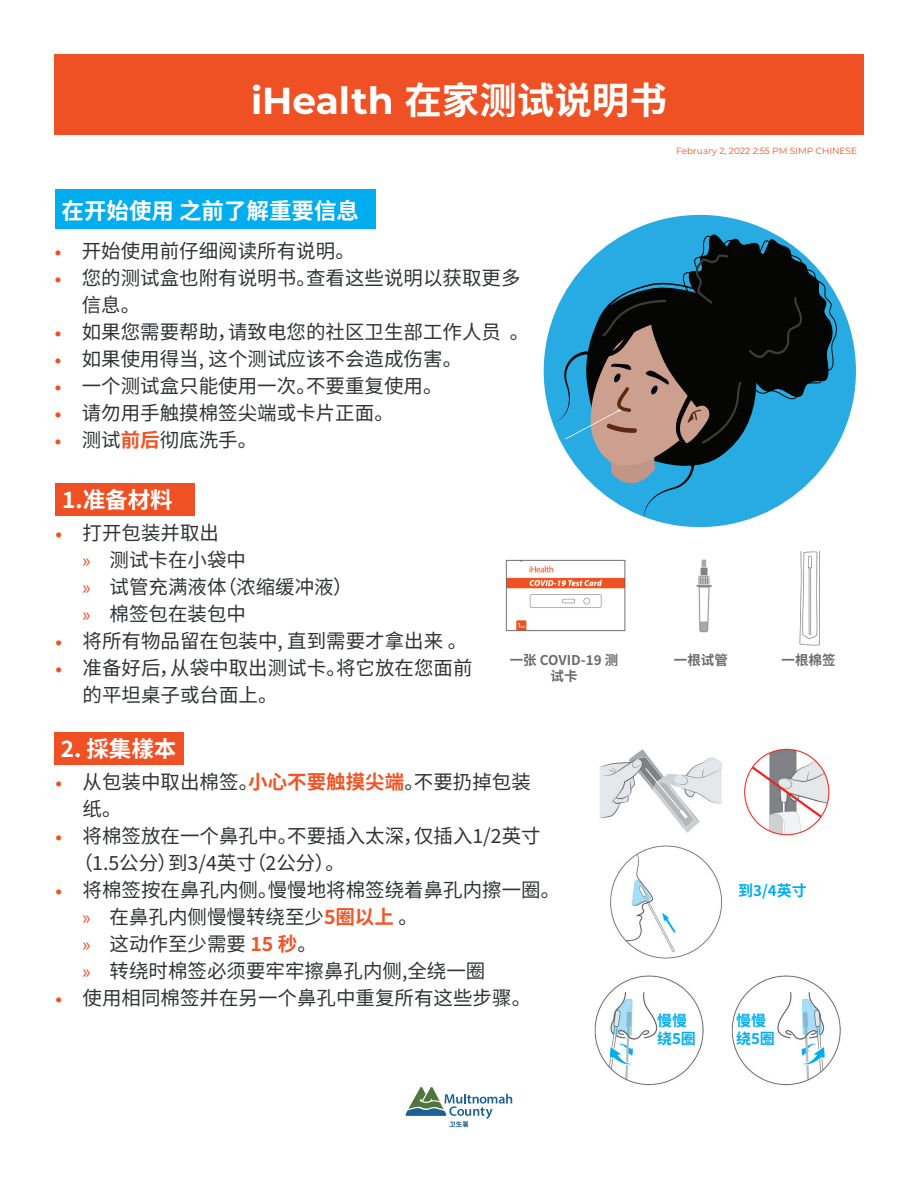
<style>
.page{position:relative;width:918px;height:1188px;background:#fff}
.page>*{position:absolute;margin:0;border:0;box-sizing:border-box;transform-origin:0 0}
.t1{font:700 37.5px "Montserrat";color:#fff}
.t2{font:700 22.5px "Noto Sans SC";color:#fff}
.t3{font:19.5px/27px "Noto Sans SC";color:#313334}
.t4{font:700 15px/18px "Noto Sans SC";color:#00aeef}
.t5{font:700 13.5px/16.2px "Noto Sans SC";color:#6b6c6e;text-align:center}
.t6{font:9px "Montserrat";color:#f05223}
.s1{font-family:"Noto Sans SC"}
.s2{font-family:"Myriad Pro";font-weight:700;color:#f05124}
.s3{font-weight:700;color:#f15426}
.s4{font-family:"Myriad Pro";color:#f05124}
.s5{font-weight:700;color:#f15627}
</style>
<div class="page">
<div style="left:54px;top:54px;width:810px;height:81px;background:#f05124"></div>
<div style="left:55px;top:189px;width:321px;height:40px;background:#00aeef"></div>
<div style="left:544px;top:215px;width:312px;height:312px;background:#27abe2;border-radius:50%"></div>
<svg style="left:596px;top:234px;width:242px;height:249px"></svg>
<svg style="left:749px;top:297px;width:54px;height:61px;background:#080807"></svg>
<svg style="left:554px;top:254px;width:188px;height:267px"></svg>
<div style="left:56px;top:483px;width:139px;height:33px;background:#f05124"></div>
<img style="left:505px;top:552px;width:315px;height:94px">
<div style="left:54px;top:732px;width:129px;height:33px;background:#f05124"></div>
<img style="left:599px;top:748px;width:231px;height:88px">
<img style="left:610px;top:845px;width:112px;height:114px">
<svg style="left:406px;top:1087px;width:106px;height:40px"></svg>
<img style="left:594px;top:975px;width:247px;height:111px">
<p class="t1" style="left:251px;top:74px;width:417px">iHealth <span class="s1">在家测试说明书</span></p>
<p class="t6" style="left:676px;top:145px;width:183px">February 2, 2022 2:55 PM SIMP CHINESE</p>
<p class="t2" style="left:62px;top:198px;width:299px">在开始使用 之前了解重要信息</p>
<p class="t3" style="left:55px;top:238px;width:302px"><span class="s2">•</span> 开始使用前仔细阅读所有说明。</p>
<p class="t3" style="left:82px;top:265px;width:440px;text-indent:-27px"><span class="s2">•</span> 您的测试盒也附有说明书。查看这些说明以获取更多信息。</p>
<p class="t3" style="left:55px;top:319px;width:476px"><span class="s2">•</span> 如果您需要帮助，请致电您的社区卫生部工作人员 。</p>
<p class="t3" style="left:55px;top:346px;width:409px"><span class="s2">•</span> 如果使用得当, 这个测试应该不会造成伤害。</p>
<p class="t3" style="left:55px;top:373px;width:389px"><span class="s2">•</span> 一个测试盒只能使用一次。不要重复使用。</p>
<p class="t3" style="left:55px;top:400px;width:341px"><span class="s2">•</span> 请勿用手触摸棉签尖端或卡片正面。</p>
<p class="t3" style="left:55px;top:427px;width:204px"><span class="s2">•</span> 测试<span class="s3">前后</span>彻底洗手。</p>
<p class="t2" style="left:62px;top:487px;width:112px">1.准备材料</p>
<p class="t3" style="left:56px;top:520px;width:165px"><span class="s2">•</span> 打开包装并取出</p>
<p class="t3" style="left:82px;top:547px;width:165px"><span class="s4">»</span> 测试卡在小袋中</p>
<p class="t3" style="left:82px;top:574px;width:272px"><span class="s4">»</span> 试管充满液体（浓缩缓冲液）</p>
<p class="t3" style="left:82px;top:601px;width:165px"><span class="s4">»</span> 棉签包在装包中</p>
<p class="t3" style="left:56px;top:628px;width:413px"><span class="s2">•</span> 将所有物品留在包装中, 直到需要才拿出来 。</p>
<p class="t3" style="left:82px;top:655px;width:391px;text-indent:-27px"><span class="s2">•</span> 准备好后，从袋中取出测试卡。将它放在您面前的平坦桌子或台面上。</p>
<p class="t5" style="left:510px;top:652px;width:110px">一张 COVID-19 测试卡</p>
<p class="t5" style="left:674px;top:652px;width:55px">一根试管</p>
<p class="t5" style="left:782px;top:652px;width:55px">一根棉签</p>
<p class="t2" style="left:61px;top:736px;width:117px">2. 採集樣本</p>
<p class="t3" style="left:82px;top:769px;width:450px;text-indent:-27px"><span class="s2">•</span> 从包装中取出棉签。<span class="s3">小心不要触摸尖端</span>。不要扔掉包装纸。</p>
<p class="t3" style="left:73px;top:823px;width:469px;text-indent:-18px"><span class="s2">•</span> 将棉签放在一个鼻孔中。不要插入太深，仅插入1/2英寸（1.5公分）到3/4英寸（2公分）。</p>
<p class="t3" style="left:56px;top:877px;width:506px"><span class="s2">•</span> 将棉签按在鼻孔内侧。慢慢地将棉签绕着鼻孔内擦一圈。</p>
<p class="t3" style="left:82px;top:904px;width:337px"><span class="s4">»</span> 在鼻孔内侧慢慢转绕至少<span class="s5">5圈以上</span> 。</p>
<p class="t3" style="left:82px;top:931px;width:236px"><span class="s4">»</span> 这动作至少需要 <span class="s5">15 秒</span>。</p>
<p class="t3" style="left:82px;top:958px;width:404px"><span class="s4">»</span> 转绕时棉签必须要牢牢擦鼻孔内侧,全绕一圈</p>
<p class="t3" style="left:56px;top:985px;width:477px"><span class="s2">•</span> 使用相同棉签并在另一个鼻孔中重复所有这些步骤。</p>
<p class="t4" style="left:738px;top:882px;width:70px">到3/4英寸</p>
<p class="t4" style="left:657px;top:1012px;width:40px">慢慢绕5圈</p>
<p class="t4" style="left:736px;top:1012px;width:40px">慢慢绕5圈</p>
</div>
